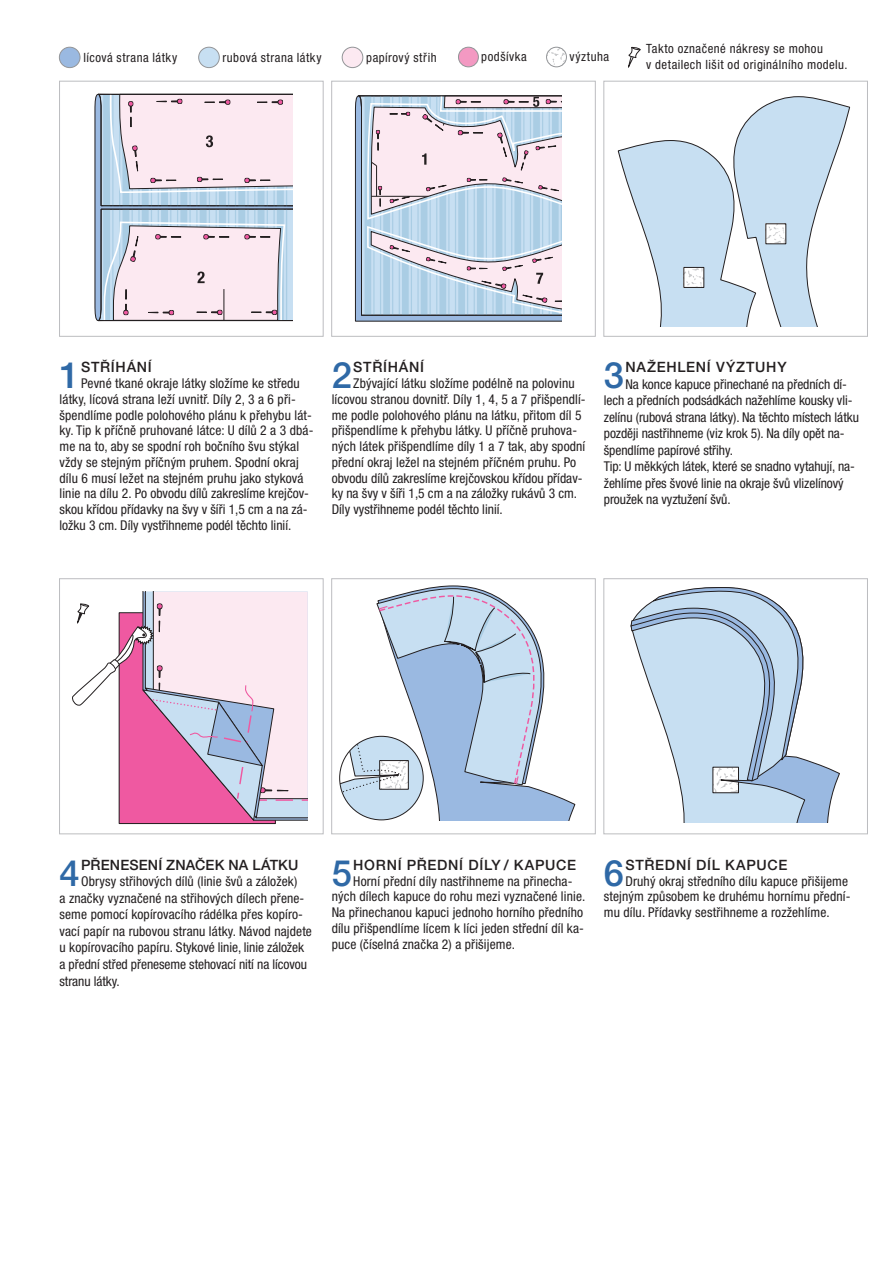
<style>
.page{position:relative;width:893px;height:1263px;background:#fff}
.page>*{position:absolute;margin:0;border:0;box-sizing:border-box;transform-origin:0 0}
.ST__H1_-_HV{font:500 36.3px "Helvetica Neue CE";color:#2f69a6}
.ST__H1_-_HV-2{font:500 14.25px "Helvetica Neue CE";letter-spacing:.05em;color:#231f20}
.ST__H1_-_HV-3{font:500 14.25px "Helvetica Neue CE";letter-spacing:.01em;color:#231f20}
.ST__H1_-_HV-4{font:13.5px/15.8px "Helvetica Neue Cond CE";letter-spacing:.01em;color:#231f20}
.BU_Text_Helvetica{font:12.75px/16.2px "Helvetica Neue Cond CE";letter-spacing:.04em;color:#231f20}
</style>
<div class="page">
<div style="left:59px;top:47px;width:21px;height:21px;background:#9ab9e1;border-radius:50%"></div>
<div style="left:59px;top:47px;width:21px;height:21px;border:1px solid #939598;border-radius:50%"></div>
<div style="left:342px;top:47px;width:21px;height:21px;background:#fce9f1;border-radius:50%"></div>
<div style="left:342px;top:47px;width:21px;height:21px;border:1px solid #939598;border-radius:50%"></div>
<svg style="left:547px;top:47px;width:19px;height:20px"></svg>
<div style="left:546px;top:47px;width:21px;height:20px;border:1px solid #939598;border-radius:50%"></div>
<div style="left:458px;top:47px;width:20px;height:20px;background:#f399c2;border-radius:50%"></div>
<div style="left:458px;top:47px;width:21px;height:20px;border:1px solid #939598;border-radius:50%"></div>
<div style="left:199px;top:47px;width:20px;height:21px;background:#c7dff2;border-radius:50%"></div>
<div style="left:198px;top:47px;width:22px;height:21px;border:1px solid #939598;border-radius:50%"></div>
<svg style="left:628px;top:46px;width:13px;height:22px"></svg>
<div style="left:59px;top:578px;width:265px;height:256px;background:#fff;border:1px solid #bcbdc0"></div>
<div style="left:603px;top:578px;width:265px;height:256px;background:#fff;border:1px solid #bcbdc0"></div>
<div style="left:603px;top:81px;width:265px;height:256px;background:#fff;border:1px solid #bcbdc0"></div>
<div style="left:331px;top:578px;width:265px;height:256px;background:#fff;border:1px solid #bcbdc0"></div>
<div style="left:59px;top:81px;width:265px;height:256px;background:#fff;border:1px solid #bcbdc0"></div>
<div style="left:331px;top:81px;width:265px;height:256px;background:#fff;border:1px solid #bcbdc0"></div>
<svg style="left:95px;top:93px;width:198px;height:229px;background:#d9d4df"></svg>
<svg style="left:355px;top:95px;width:207px;height:227px;background:#8399b7"></svg>
<svg style="left:358px;top:95px;width:204px;height:221px;background:#ccd2e0"></svg>
<svg style="left:617px;top:96px;width:233px;height:231px"></svg>
<svg style="left:767px;top:225px;width:17px;height:17px"></svg>
<svg style="left:72px;top:592px;width:236px;height:230px"></svg>
<svg style="left:377px;top:585px;width:199px;height:236px"></svg>
<svg style="left:340px;top:588px;width:206px;height:232px"></svg>
<svg style="left:630px;top:587px;width:210px;height:236px"></svg>
<p class="BU_Text_Helvetica" style="left:83px;top:49px;width:95px">lícová strana látky</p>
<p class="BU_Text_Helvetica" style="left:223px;top:49px;width:100px">rubová strana látky</p>
<p class="BU_Text_Helvetica" style="left:366px;top:49px;width:72px">papírový střih</p>
<p class="BU_Text_Helvetica" style="left:481px;top:49px;width:47px">podšívka</p>
<p class="BU_Text_Helvetica" style="left:569px;top:49px;width:41px">výztuha</p>
<p class="BU_Text_Helvetica" style="left:646px;top:40px;width:203px">Takto označené nákresy se mohou<br>v detailech lišit od originálního modelu.</p>
<p class="ST__H1_-_HV" style="left:60px;top:355px;width:22px">1</p>
<p class="ST__H1_-_HV-2" style="left:81px;top:359px;width:72px">STŘÍHÁNÍ</p>
<p class="ST__H1_-_HV-4" style="left:60px;top:376px;width:255px;text-indent:22px">Pevné tkané okraje látky složíme ke středu látky, lícová strana leží uvnitř. Díly 2, 3 a 6 při&shy;špendlíme podle polohového plánu k přehybu lát&shy;ky. Tip k příčně pruhované látce: U dílů 2 a 3 dbá&shy;me na to, aby se spodní roh bočního švu stýkal vždy se stejným příčným pruhem. Spodní okraj dílu 6 musí ležet na stejném pruhu jako styková linie na dílu 2. Po obvodu dílů zakreslíme krejčov&shy;skou křídou přídavky na švy v šíři 1,5 cm a na zá&shy;ložku 3 cm. Díly vystřihneme podél těchto linií.</p>
<p class="ST__H1_-_HV" style="left:332px;top:355px;width:22px">2</p>
<p class="ST__H1_-_HV-2" style="left:353px;top:359px;width:72px">STŘÍHÁNÍ</p>
<p class="ST__H1_-_HV-4" style="left:332px;top:376px;width:255px;text-indent:22px">Zbývající látku složíme podélně na polovinu lícovou stranou dovnitř. Díly 1, 4, 5 a 7 přišpendlí&shy;me podle polohového plánu na látku, přitom díl 5 přišpendlíme k přehybu látky. U příčně pruhova&shy;ných látek přišpendlíme díly 1 a 7 tak, aby spodní přední okraj ležel na stejném příčném pruhu. Po obvodu dílů zakreslíme krejčovskou křídou přídav&shy;ky na švy v šíři 1,5 cm a na záložky rukávů 3 cm.<br>Díly vystřihneme podél těchto linií.</p>
<p class="ST__H1_-_HV" style="left:604px;top:355px;width:22px">3</p>
<p class="ST__H1_-_HV-2" style="left:625px;top:359px;width:163px">NAŽEHLENÍ VÝZTUHY</p>
<p class="ST__H1_-_HV-4" style="left:604px;top:376px;width:257px;line-height:16.5px;text-indent:22px">Na konce kapuce přinechané na předních dí&shy;lech a předních podsádkách nažehlíme kousky vli&shy;zelínu (rubová strana látky). Na těchto místech látku později nastřihneme (viz krok 5). Na díly opět na&shy;špendlíme papírové střihy.<br>Tip: U měkkých látek, které se snadno vytahují, na&shy;žehlíme přes švové linie na okraje švů vlizelínový proužek na vyztužení švů.</p>
<p class="ST__H1_-_HV" style="left:60px;top:852px;width:22px">4</p>
<p class="ST__H1_-_HV-3" style="left:81px;top:857px;width:219px">PŘENESENÍ ZNAČEK NA LÁTKU</p>
<p class="ST__H1_-_HV-4" style="left:60px;top:873px;width:254px;line-height:16.5px;text-indent:22px">Obrysy střihových dílů (linie švů a záložek)<br>a značky vyznačené na střihových dílech přene&shy;seme pomocí kopírovacího rádélka přes kopíro&shy;vací papír na rubovou stranu látky. Návod najdete u kopírovacího papíru. Stykové linie, linie záložek a přední střed přeneseme stehovací nití na lícovou stranu látky.</p>
<p class="ST__H1_-_HV" style="left:332px;top:852px;width:22px">5</p>
<p class="ST__H1_-_HV-2" style="left:353px;top:857px;width:224px">HORNÍ PŘEDNÍ DÍLY / KAPUCE</p>
<p class="ST__H1_-_HV-4" style="left:332px;top:873px;width:255px;text-indent:22px">Horní přední díly nastřihneme na přinecha&shy;ných dílech kapuce do rohu mezi vyznačené linie.<br>Na přinechanou kapuci jednoho horního předního dílu přišpendlíme lícem k líci jeden střední díl ka&shy;puce (číselná značka 2) a přišijeme.</p>
<p class="ST__H1_-_HV" style="left:604px;top:852px;width:22px">6</p>
<p class="ST__H1_-_HV-2" style="left:625px;top:857px;width:163px">STŘEDNÍ DÍL KAPUCE</p>
<p class="ST__H1_-_HV-4" style="left:604px;top:873px;width:248px;text-indent:22px">Druhý okraj středního dílu kapuce přišijeme stejným způsobem ke druhému hornímu přední&shy;mu dílu. Přídavky sestřihneme a rozžehlíme.</p>
</div>
